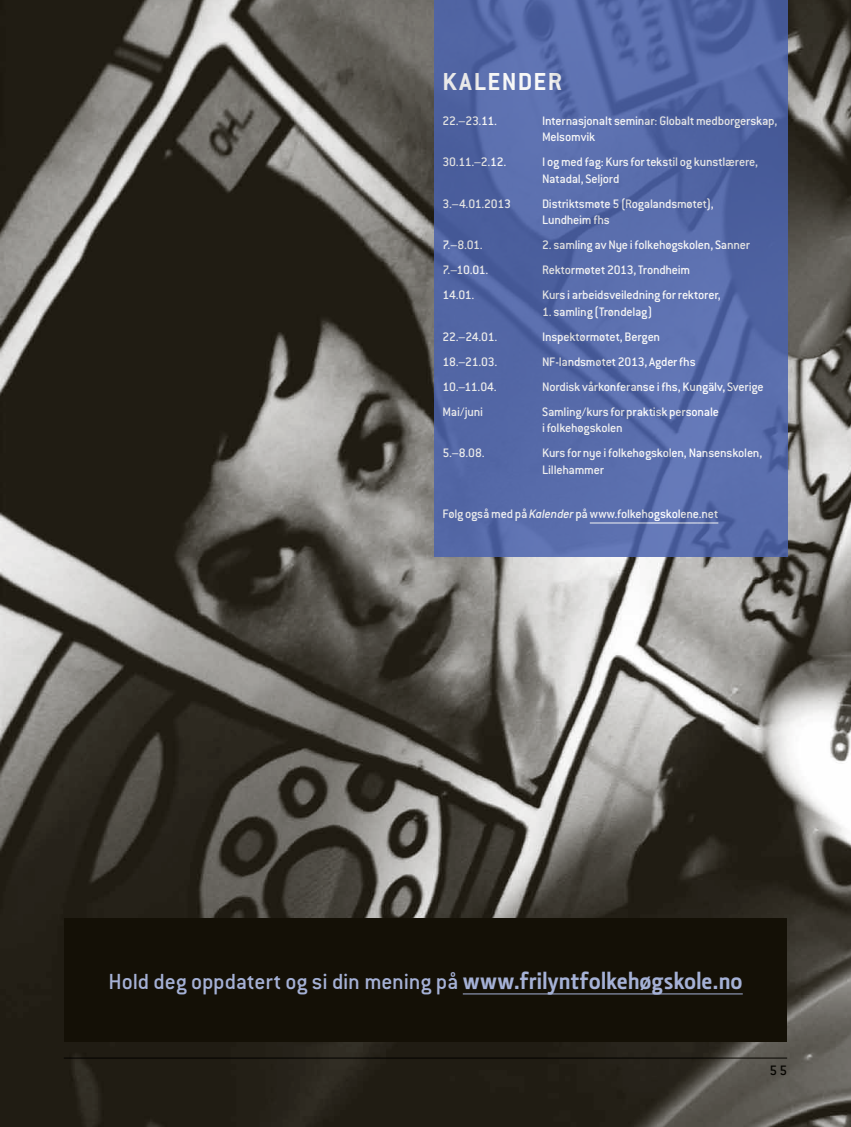
<style>
.page{position:relative;width:851px;height:1127px;background:#fff}
.page>*{position:absolute;margin:0;border:0;box-sizing:border-box;transform-origin:0 0}
.t1{font:700 27px "Conduit ITC";letter-spacing:.05em;color:#fff}
.t2{font:500 24px "Conduit ITC";letter-spacing:-.005em;color:#a5b1d6}
.t3{font:500 15px "Conduit ITC";color:#141006}
.t4{font:500 13.5px/16.5px "Conduit ITC";letter-spacing:-.015em;color:#fff}
.s1{font-style:italic}
.s2{font-family:"Section";font-weight:700}
</style>
<div class="page">
<img style="left:0;top:0;width:850px;height:1127px">
<div style="left:64px;top:918px;width:723px;height:124px;background:#141006"></div>
<hr style="left:462px;top:993px;width:280px;height:1px;background:#a5b1d6">
<svg style="left:434px;top:0;width:353px;height:557px;background:#5569a8"></svg>
<hr style="left:589px;top:523px;width:129px;height:1px;background:#fff">
<h1 class="t1" style="left:442px;top:66px;width:121px">KALENDER</h1>
<p class="t4" style="left:442px;top:112px;width:56px">22.–23.11.</p>
<p class="t4" style="left:542px;top:112px;width:237px">Internasjonalt seminar: Globalt medborgerskap,<br>Melsomvik</p>
<p class="t4" style="left:442px;top:154px;width:65px">30.11.–2.12.</p>
<p class="t4" style="left:542px;top:154px;width:217px">I og med fag: Kurs for tekstil og kunstlærere,<br>Natadal, Seljord</p>
<p class="t4" style="left:442px;top:195px;width:70px">3.–4.01.2013</p>
<p class="t4" style="left:542px;top:195px;width:173px">Distriktsmøte 5 (Rogalandsmøtet),<br>Lundheim fhs</p>
<p class="t4" style="left:442px;top:237px;width:42px">7.–8.01.</p>
<p class="t4" style="left:542px;top:237px;width:209px">2. samling av Nye i folkehøgskolen, Sanner</p>
<p class="t4" style="left:442px;top:262px;width:47px">7.–10.01.</p>
<p class="t4" style="left:542px;top:262px;width:150px">Rektormøtet 2013, Trondheim</p>
<p class="t4" style="left:442px;top:287px;width:33px">14.01.</p>
<p class="t4" style="left:542px;top:287px;width:180px">Kurs i arbeidsveiledning for rektorer,</p>
<p class="t4" style="left:542px;top:303px;width:112px">1. samling (Trøndelag)</p>
<p class="t4" style="left:442px;top:328px;width:56px">22.–24.01.</p>
<p class="t4" style="left:542px;top:328px;width:120px">Inspektørmøtet, Bergen</p>
<p class="t4" style="left:442px;top:353px;width:56px">18.–21.03.</p>
<p class="t4" style="left:542px;top:353px;width:155px">NF-landsmøtet 2013, Agder fhs</p>
<p class="t4" style="left:442px;top:378px;width:56px">10.–11.04.</p>
<p class="t4" style="left:542px;top:378px;width:223px">Nordisk vårkonferanse i fhs, Kungälv, Sverige</p>
<p class="t4" style="left:442px;top:403px;width:42px">Mai/juni</p>
<p class="t4" style="left:542px;top:403px;width:178px">Samling/kurs for praktisk personale i folkehøgskolen</p>
<p class="t4" style="left:442px;top:445px;width:44px">5.–8.08.</p>
<p class="t4" style="left:542px;top:445px;width:222px">Kurs for nye i folkehøgskolen, Nansenskolen,<br>Lillehammer</p>
<p class="t4" style="left:442px;top:506px;width:277px">Følg også med på <span class="s1">Kalender</span> på www.folkehogskolene.net</p>
<h2 class="t2" style="left:109px;top:968px;width:635px">Hold deg oppdatert og si din mening på <span class="s2">www.frilyntfolkehøgskole.no</span></h2>
<p class="t3" style="left:769px;top:1061px;width:19px">55</p>
</div>
